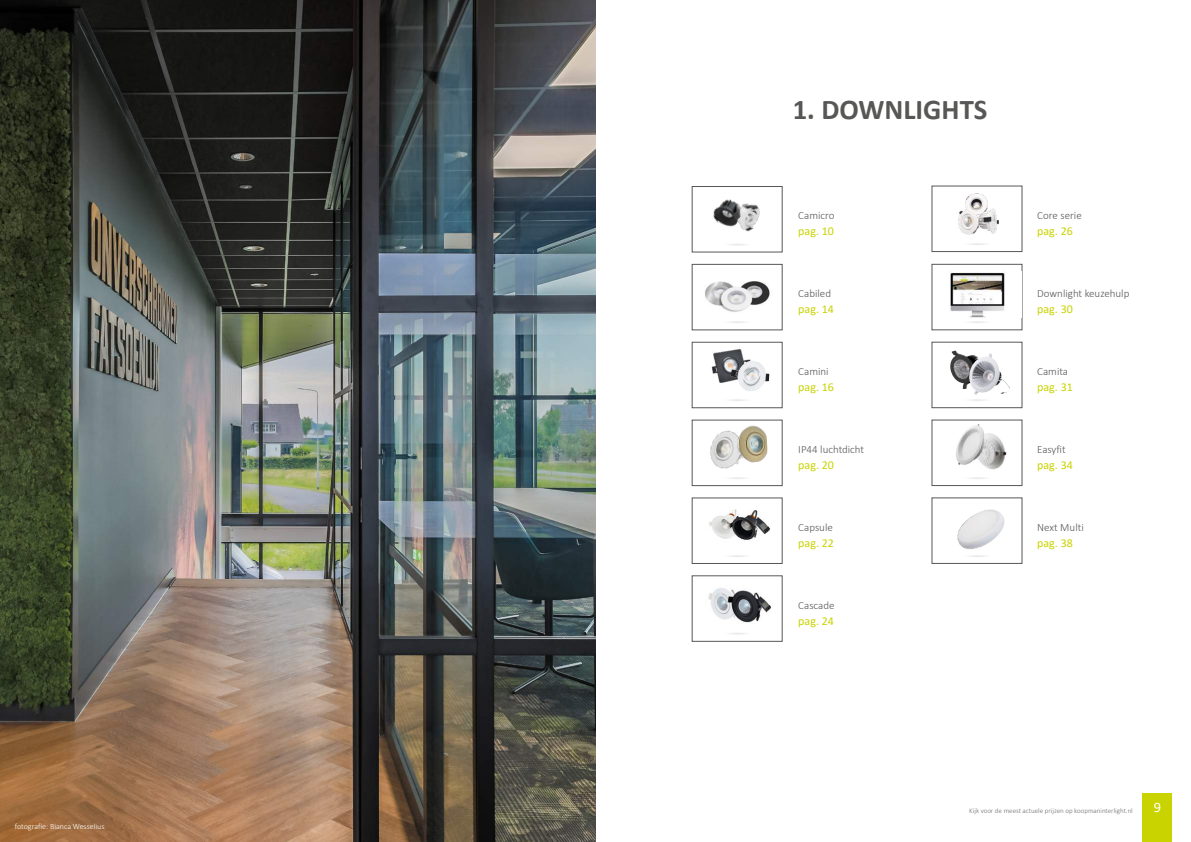
<style>
.page{position:relative;width:1191px;height:842px;background:#fff}
.page>*{position:absolute;margin:0;border:0;box-sizing:border-box;transform-origin:0 0}
.t1{font:700 28.7px "Calibri";color:#575756}
.t2{font:14.5px "Calibri";color:#fff}
.t3{font:12px "Calibri";color:#c9d300}
.t4{font:300 11px "Calibri";color:#575756}
.t5{font:300 8px "Calibri";color:#fff}
.t6{font:300 7px "Calibri";color:#706f6f}
</style>
<div class="page">
<div style="left:1143px;top:793px;width:29px;height:49px;background:#c9d300"></div>
<img style="left:748px;top:204px;width:12px;height:28px">
<img style="left:713px;top:199px;width:35px;height:33px">
<img style="left:730px;top:244px;width:15px;height:2px">
<img style="left:730px;top:478px;width:15px;height:1px">
<img style="left:730px;top:633px;width:15px;height:2px">
<img style="left:964px;top:548px;width:21px;height:9px">
<div style="left:692px;top:186px;width:90px;height:66px;border:1px solid #575756"></div>
<div style="left:692px;top:264px;width:90px;height:66px;border:1px solid #575756"></div>
<div style="left:692px;top:342px;width:90px;height:66px;border:1px solid #575756"></div>
<div style="left:692px;top:420px;width:90px;height:66px;border:1px solid #575756"></div>
<div style="left:692px;top:498px;width:90px;height:66px;border:1px solid #575756"></div>
<div style="left:932px;top:186px;width:90px;height:66px;border:1px solid #575756"></div>
<div style="left:932px;top:264px;width:90px;height:66px;border:1px solid #575756"></div>
<div style="left:932px;top:342px;width:90px;height:66px;border:1px solid #575756"></div>
<div style="left:932px;top:420px;width:90px;height:66px;border:1px solid #575756"></div>
<img style="left:705px;top:281px;width:65px;height:31px">
<img style="left:711px;top:349px;width:41px;height:35px">
<svg style="left:740px;top:361px;width:11px;height:7px"></svg>
<img style="left:710px;top:430px;width:33px;height:48px">
<img style="left:734px;top:425px;width:34px;height:40px">
<img style="left:709px;top:509px;width:61px;height:31px">
<img style="left:708px;top:588px;width:63px;height:35px">
<img style="left:958px;top:194px;width:41px;height:41px">
<img style="left:950px;top:350px;width:19px;height:39px">
<img style="left:969px;top:353px;width:41px;height:42px">
<img style="left:983px;top:433px;width:24px;height:37px">
<img style="left:956px;top:424px;width:29px;height:41px">
<img style="left:958px;top:509px;width:32px;height:22px">
<img style="left:0;top:0;width:595px;height:842px">
<img style="left:933px;top:272px;width:88px;height:46px">
<p class="t5" style="left:15px;top:822px;width:91px">fotografie: Bianca Wesselius</p>
<h1 class="t1" style="left:792px;top:90px;width:194px">1. DOWNLIGHTS</h1>
<p class="t4" style="left:798px;top:209px;width:38px">Camicro</p>
<p class="t4" style="left:1037px;top:209px;width:46px">Core serie</p>
<p class="t3" style="left:798px;top:223px;width:37px">pag. 10</p>
<p class="t3" style="left:1037px;top:223px;width:37px">pag. 26</p>
<p class="t4" style="left:798px;top:287px;width:34px">Cabiled</p>
<p class="t4" style="left:1037px;top:287px;width:94px">Downlight keuzehulp</p>
<p class="t3" style="left:798px;top:301px;width:37px">pag. 14</p>
<p class="t3" style="left:1037px;top:301px;width:37px">pag. 30</p>
<p class="t4" style="left:798px;top:365px;width:32px">Camini</p>
<p class="t4" style="left:1037px;top:365px;width:32px">Camita</p>
<p class="t3" style="left:798px;top:379px;width:37px">pag. 16</p>
<p class="t3" style="left:1037px;top:379px;width:37px">pag. 31</p>
<p class="t4" style="left:798px;top:443px;width:67px">IP44 luchtdicht</p>
<p class="t4" style="left:1037px;top:443px;width:30px">Easyfit</p>
<p class="t3" style="left:798px;top:457px;width:37px">pag. 20</p>
<p class="t3" style="left:1037px;top:457px;width:37px">pag. 34</p>
<p class="t4" style="left:798px;top:521px;width:36px">Capsule</p>
<p class="t4" style="left:1037px;top:521px;width:48px">Next Multi</p>
<p class="t3" style="left:798px;top:535px;width:37px">pag. 22</p>
<p class="t3" style="left:1037px;top:535px;width:37px">pag. 38</p>
<p class="t4" style="left:798px;top:599px;width:38px">Cascade</p>
<p class="t3" style="left:798px;top:613px;width:37px">pag. 24</p>
<p class="t6" style="left:969px;top:806px;width:165px">Kijk voor de meest actuele prijzen op koopmaninterlight.nl</p>
<h2 class="t2" style="left:1153px;top:797px;width:9px">9</h2>
</div>
